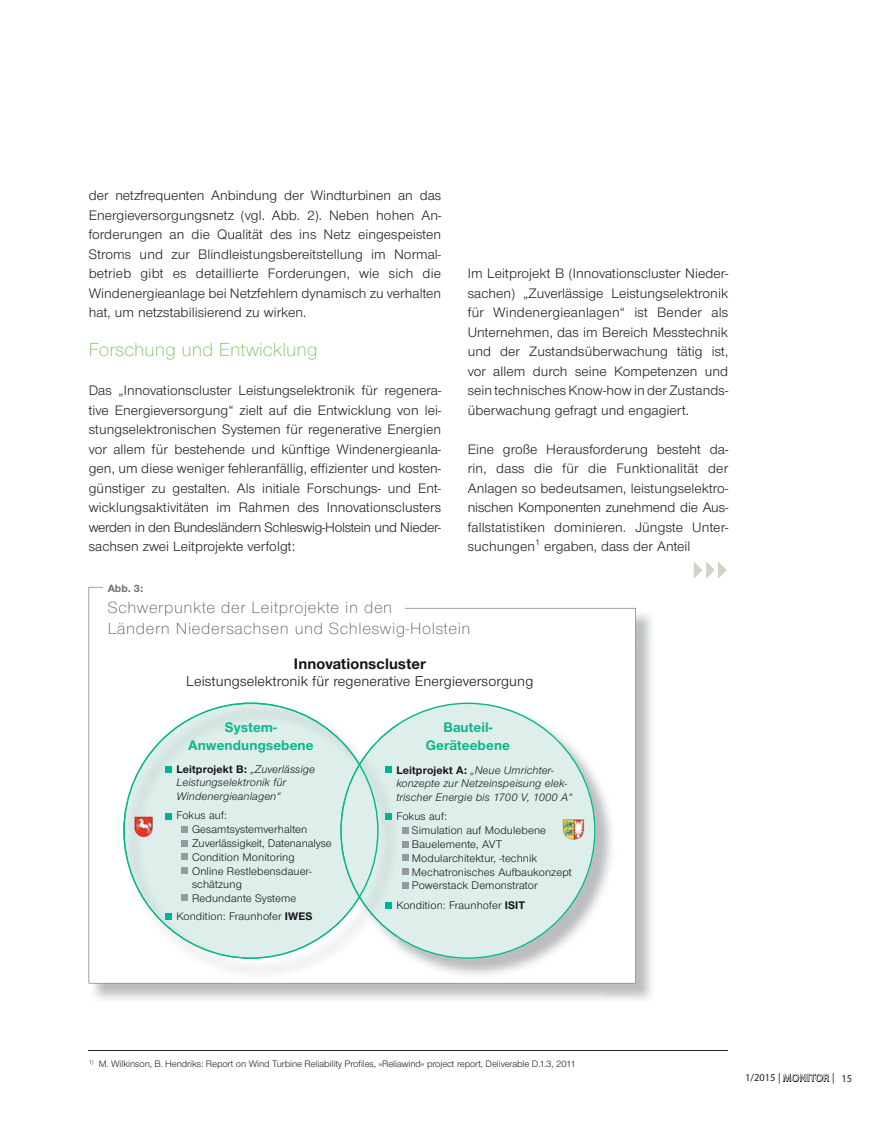
<style>
.page{position:relative;width:893px;height:1127px;background:#fff}
.page>*{position:absolute;margin:0;border:0;box-sizing:border-box;transform-origin:0 0}
.t1{font:300 19.5px "Nimbus Sans Novus T";letter-spacing:.005em;color:#7fbc57}
.t2{font:300 16.8px/21px "Nimbus Sans Novus T";letter-spacing:.04em;color:#58595b}
.t3{font:700 15.75px "Nimbus Sans Novus T";letter-spacing:.01em;color:#171419}
.t4{font:14.7px "Nimbus Sans Novus T";letter-spacing:.01em;color:#171419}
.t5{font:700 14.4px/18px "Nimbus Sans Novus T";letter-spacing:.01em;color:#0ab68d;text-align:center}
.t6{font:14.25px/19.5px "Nimbus Sans Novus T";letter-spacing:.005em;color:#231f20;text-align:justify}
.t7{font:11.4px/13.8px "Nimbus Sans Novus T";letter-spacing:.01em;color:#171419}
.t8{font:italic 11.4px/13.8px "Nimbus Sans Novus T";letter-spacing:.01em;color:#171419}
.t9{font:700 10.95px "Nimbus Sans Novus T";color:#6d6e70}
.t10{font:10.5px "Myriad Pro";letter-spacing:.035em;color:#231f20}
.t11{font:9.75px "Nimbus Sans Novus T";letter-spacing:-.01em;color:#231f20}
.s1{font-weight:700;font-style:normal}
.s2{font-weight:700}
</style>
<div class="page">
<svg style="left:89px;top:587px;width:547px;height:396px"></svg>
<div style="left:103px;top:582px;width:88px;height:12px;background:#fff"></div>
<img style="left:397px;top:704px;width:217px;height:274px">
<svg style="left:379px;top:702px;width:217px;height:257px;fill:#deefeb"></svg>
<img style="left:125px;top:959px;width:217px;height:19px">
<img style="left:342px;top:937px;width:55px;height:41px">
<img style="left:379px;top:704px;width:18px;height:20px">
<img style="left:379px;top:724px;width:18px;height:213px">
<svg style="left:123px;top:702px;width:256px;height:257px;fill:#deefeb"></svg>
<svg style="left:166px;top:766px;width:6px;height:6px"></svg>
<div style="left:385px;top:766px;width:7px;height:6px;background:#00b29b"></div>
<svg style="left:166px;top:813px;width:6px;height:6px"></svg>
<div style="left:385px;top:813px;width:7px;height:6px;background:#00b29b"></div>
<svg style="left:402px;top:828px;width:6px;height:6px"></svg>
<svg style="left:402px;top:855px;width:6px;height:6px"></svg>
<svg style="left:402px;top:841px;width:6px;height:6px"></svg>
<svg style="left:402px;top:868px;width:6px;height:6px"></svg>
<svg style="left:402px;top:882px;width:6px;height:6px"></svg>
<div style="left:182px;top:826px;width:6px;height:7px;background:#97999c"></div>
<svg style="left:182px;top:854px;width:6px;height:6px"></svg>
<svg style="left:182px;top:840px;width:6px;height:6px"></svg>
<svg style="left:182px;top:867px;width:6px;height:6px"></svg>
<svg style="left:182px;top:895px;width:6px;height:6px"></svg>
<div style="left:385px;top:902px;width:7px;height:6px;background:#00b29b"></div>
<svg style="left:166px;top:913px;width:6px;height:6px"></svg>
<img style="left:132px;top:812px;width:23px;height:29px">
<img style="left:562px;top:815px;width:23px;height:29px">
<svg style="left:694px;top:561px;width:33px;height:18px"></svg>
<hr style="left:89px;top:1050px;width:639px;height:1px;background:#222226">
<p class="t6" style="left:89px;top:187px;width:354px">der netzfrequenten Anbindung der Windturbinen an das Energieversorgungsnetz (vgl. Abb. 2). Neben hohen An&shy;forderungen an die Qualität des ins Netz eingespeisten Stroms und zur Blindleistungsbereitstellung im Normal&shy;betrieb gibt es detaillierte Forderungen, wie sich die Windenergieanlage bei Netzfehlern dynamisch zu verhalten hat, um netzstabilisierend zu wirken.</p>
<h1 class="t1" style="left:89px;top:342px;width:230px">Forschung und Entwicklung</h1>
<p class="t6" style="left:89px;top:382px;width:354px">Das „Innovationscluster Leistungselektronik für regenera&shy;tive Energieversorgung“ zielt auf die Entwicklung von lei&shy;stungselektronischen Systemen für regenerative Energien vor allem für bestehende und künftige Windenergieanla&shy;gen, um diese weniger fehleranfällig, effizienter und kosten&shy;günstiger zu gestalten. Als initiale Forschungs- und Ent&shy;wicklungsaktivitäten im Rahmen des Innovationsclusters werden in den Bundesländern Schleswig-Holstein und Nieder&shy;sachsen zwei Leitprojekte verfolgt:</p>
<p class="t6" style="left:468px;top:265px;width:262px">Im Leitprojekt B (Innovationscluster Nieder&shy;sachen) „Zuverlässige Leistungselektronik für Windenergieanlagen“ ist Bender als Unternehmen, das im Bereich Messtechnik und der Zustandsüberwachung tätig ist, vor allem durch seine Kompetenzen und sein technisches Know-how in der Zustands&shy;überwachung gefragt und engagiert.</p>
<p class="t6" style="left:468px;top:440px;width:262px">Eine große Herausforderung besteht da&shy;rin, dass die für die Funktionalität der Anlagen so bedeutsamen, leistungselektro&shy;nischen Komponenten zunehmend die Aus&shy;fallstatistiken dominieren. Jüngste Unter&shy;suchungen<sup>1</sup> ergaben, dass der Anteil</p>
<p class="t9" style="left:108px;top:583px;width:37px">Abb. 3:</p>
<p class="t2" style="left:108px;top:598px;width:364px">Schwerpunkte der Leitprojekte in den<br>Ländern Niedersachsen und Schleswig-Holstein</p>
<p class="t3" style="left:294px;top:657px;width:133px">Innovationscluster</p>
<p class="t4" style="left:186px;top:676px;width:349px">Leistungselektronik für regenerative Energieversorgung</p>
<p class="t5" style="left:188px;top:719px;width:127px">System-<br>Anwendungsebene</p>
<p class="t5" style="left:426px;top:719px;width:86px">Bauteil-<br>Geräteebene</p>
<p class="t8" style="left:176px;top:763px;width:140px"><span class="s1">Leitprojekt B:</span> „Zuverlässige<br>Leistungselektronik für<br>Windenergieanlagen“</p>
<p class="t7" style="left:192px;top:810px;width:141px;text-indent:-16px">Fokus auf:<br>Gesamtsystemverhalten<br>Zuverlässigkeit, Datenanalyse<br>Condition Monitoring<br>Online Restlebensdauer&shy;schätzung<br>Redundante Systeme</p>
<p class="t7" style="left:176px;top:910px;width:138px">Kondition: Fraunhofer <span class="s2">IWES</span></p>
<p class="t8" style="left:396px;top:764px;width:177px"><span class="s1">Leitprojekt A:</span> „Neue Umrichter&shy;konzepte zur Netzeinspeisung elek&shy;trischer Energie bis 1700 V, 1000 A“</p>
<p class="t7" style="left:412px;top:811px;width:161px;text-indent:-16px">Fokus auf:<br>Simulation auf Modulebene<br>Bauelemente, AVT<br>Modularchitektur, -technik<br>Mechatronisches Aufbaukonzept<br>Powerstack Demonstrator</p>
<p class="t7" style="left:396px;top:899px;width:130px">Kondition: Fraunhofer <span class="s2">ISIT</span></p>
<p class="t11" style="left:89px;top:1060px;width:488px"><sup>1)</sup> M. Wilkinson, B. Hendriks: Report on Wind Turbine Reliability Profiles, »Reliawind« project report, Deliverable D.1.3, 2011</p>
<p class="t10" style="left:745px;top:1074px;width:109px">1/2015 | MONITOR | 15</p>
</div>
